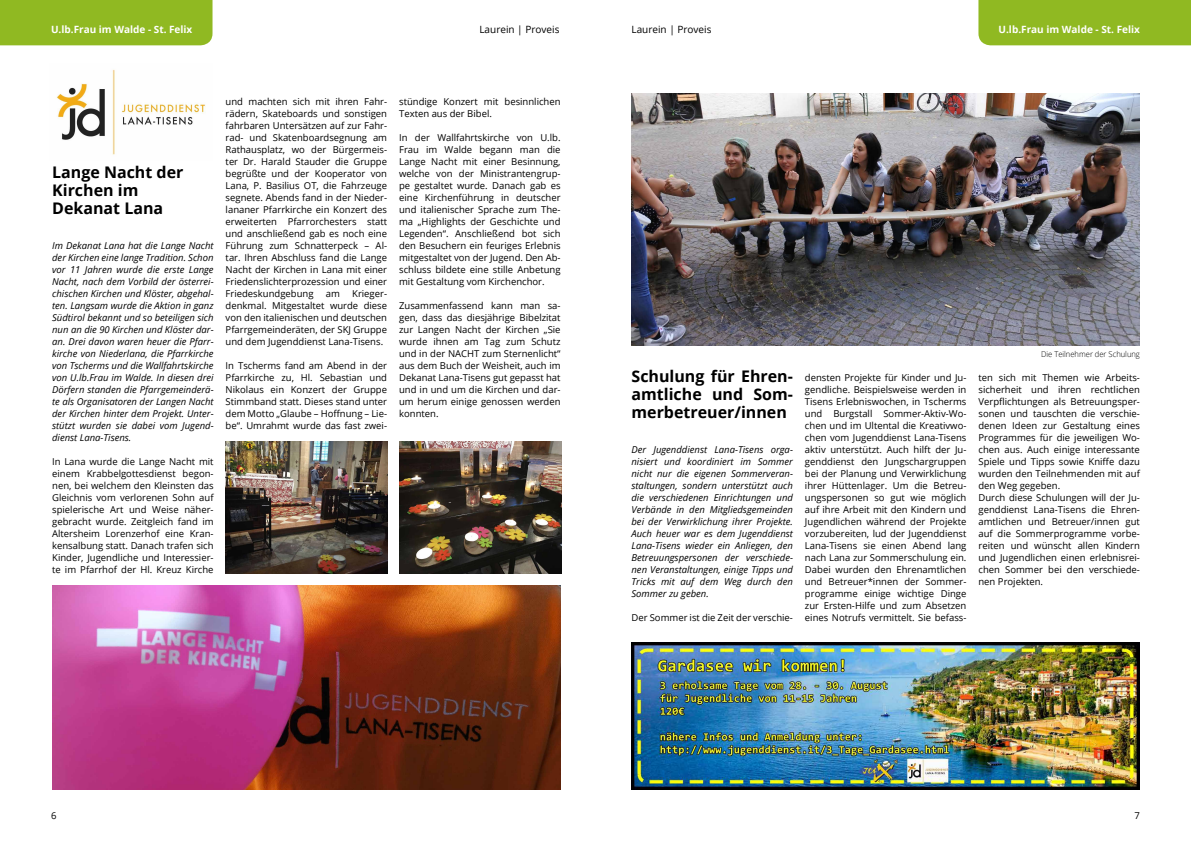
<style>
.page{position:relative;width:1191px;height:842px;background:#fff}
.page>*{position:absolute;margin:0;border:0;box-sizing:border-box;transform-origin:0 0}
.t1{font:700 16px/18px "Open Sans";color:#000}
.t2{font:700 10px "Open Sans";color:#fff}
.t3{font:10px "Open Sans";color:#000}
.t4{font:9.5px/12px "Open Sans";color:#000;text-align:justify}
.t5{font:italic 9.5px/12px "Open Sans";color:#000;text-align:justify}
.t6{font:300 8px "Open Sans";color:#000;scale:.95 1}
</style>
<div class="page">
<img style="left:56px;top:69px;width:150px;height:86px">
<div style="left:0;top:0;width:212px;height:45px;background:#90b922"></div>
<div style="left:978px;top:0;width:213px;height:45px;background:#90b922"></div>
<img style="left:52px;top:585px;width:508px;height:204px">
<img style="left:226px;top:441px;width:161px;height:132px">
<img style="left:399px;top:441px;width:162px;height:132px">
<img style="left:631px;top:93px;width:509px;height:252px">
<img style="left:631px;top:643px;width:509px;height:146px">
<p class="t2" style="left:51px;top:22px;width:143px">U.lb.Frau im Walde - St. Felix</p>
<p class="t3" style="left:479px;top:22px;width:82px">Laurein | Proveis</p>
<p class="t3" style="left:631px;top:22px;width:82px">Laurein | Proveis</p>
<p class="t2" style="left:998px;top:22px;width:143px">U.lb.Frau im Walde - St. Felix</p>
<h1 class="t1" style="left:52px;top:162px;width:133px">Lange Nacht der<br>Kirchen im<br>Dekanat Lana</h1>
<p class="t5" style="left:52px;top:240px;width:163px">Im Dekanat Lana hat die Lange Nacht der Kirchen eine lange Tradition. Schon vor 11 Jahren wurde die erste Lange Nacht, nach dem Vorbild der österrei&shy;chischen Kirchen und Klöster, abgehal&shy;ten. Langsam wurde die Aktion in ganz Südtirol bekannt und so beteiligen sich nun an die 90 Kirchen und Klöster dar&shy;an. Drei davon waren heuer die Pfarr&shy;kirche von Niederlana, die Pfarrkirche von Tscherms und die Wallfahrtskirche von U.lb.Frau im Walde. In diesen drei Dörfern standen die Pfarrgemeinderä&shy;te als Organisatoren der Langen Nacht der Kirchen hinter dem Projekt. Unter&shy;stützt wurden sie dabei vom Jugend&shy;dienst Lana-Tisens.</p>
<p class="t4" style="left:52px;top:456px;width:163px">In Lana wurde die Lange Nacht mit einem Krabbelgottesdienst begon&shy;nen, bei welchem den Kleinsten das Gleichnis vom verlorenen Sohn auf spielerische Art und Weise näher&shy;gebracht wurde. Zeitgleich fand im Altersheim Lorenzerhof eine Kran&shy;kensalbung statt. Danach trafen sich Kinder, Jugendliche und Interessier&shy;te im Pfarrhof der Hl. Kreuz Kirche</p>
<p class="t4" style="left:226px;top:96px;width:163px">und machten sich mit ihren Fahr&shy;rädern, Skateboards und sonstigen fahrbaren Untersätzen auf zur Fahr&shy;rad- und Skatenboardsegnung am Rathausplatz, wo der Bürgermeis&shy;ter Dr. Harald Stauder die Gruppe begrüßte und der Kooperator von Lana, P. Basilius OT, die Fahrzeuge segnete. Abends fand in der Nieder&shy;lananer Pfarrkirche ein Konzert des erweiterten Pfarrorchesters statt und anschließend gab es noch eine Führung zum Schnatterpeck – Al&shy;tar. Ihren Abschluss fand die Lange Nacht der Kirchen in Lana mit einer Friedenslichterprozession und einer Friedeskundgebung</p>
<p class="t4" style="left:226px;top:288px;width:163px;text-indent:127px">Krieger&shy;denkmal. Mitgestaltet wurde diese von den italienischen und deutschen Pfarrgemeinderäten, der SKJ Gruppe und dem Jugenddienst Lana-Tisens.</p>
<p class="t4" style="left:226px;top:360px;width:163px">In Tscherms fand am Abend in der Pfarrkirche zu, Hl. Sebastian und Nikolaus ein Konzert der Gruppe Stimmband statt. Dieses stand unter dem Motto „Glaube – Hoffnung – Lie&shy;be“. Umrahmt wurde das fast zwei-</p>
<p class="t4" style="left:326px;top:288px;width:16px">am</p>
<p class="t4" style="left:399px;top:96px;width:163px">stündige Konzert mit besinnlichen<br>Texten aus der Bibel.</p>
<p class="t4" style="left:399px;top:132px;width:163px">In der Wallfahrtskirche von U.lb.<br>Frau im Walde begann man die Lange Nacht mit einer Besinnung, welche von der Ministrantengrup&shy;pe gestaltet wurde. Danach gab es eine Kirchenführung in deutscher und italienischer Sprache zum The&shy;ma „Highlights der Geschichte und Legenden“. Anschließend bot sich den Besuchern ein feuriges Erlebnis mitgestaltet von der Jugend. Den Ab&shy;schluss bildete eine stille Anbetung mit Gestaltung vom Kirchenchor.</p>
<p class="t4" style="left:399px;top:300px;width:163px">Zusammenfassend kann man sa&shy;gen, dass das diesjährige Bibelzitat zur Langen Nacht der Kirchen „Sie wurde ihnen am Tag zum Schutz und in der NACHT zum Sternenlicht“ aus dem Buch der Weisheit, auch im Dekanat Lana-Tisens gut gepasst hat und in und um die Kirchen und dar&shy;um herum einige genossen werden konnten.</p>
<h1 class="t1" style="left:631px;top:366px;width:163px;text-align:justify">Schulung für Ehren&shy;amtliche und Som&shy;merbetreuer/innen</h1>
<p class="t5" style="left:631px;top:444px;width:163px">Der Jugenddienst Lana-Tisens orga&shy;nisiert und koordiniert im Sommer nicht nur die eigenen Sommerveran&shy;staltungen, sondern unterstützt auch die verschiedenen Einrichtungen und Verbände in den Mitgliedsgemeinden bei der Verwirklichung ihrer Projekte.<br>Auch heuer war es dem Jugenddienst Lana-Tisens wieder ein Anliegen, den Betreuungspersonen der verschiede&shy;nen Veranstaltungen, einige Tipps und Tricks mit auf dem Weg durch den Sommer zu geben.</p>
<p class="t4" style="left:631px;top:612px;width:163px">Der Sommer ist die Zeit der verschie-</p>
<p class="t6" style="left:1041px;top:349px;width:105px">Die Teilnehmer der Schulung</p>
<p class="t4" style="left:805px;top:372px;width:163px">densten Projekte für Kinder und Ju&shy;gendliche. Beispielsweise werden in Tisens Erlebniswochen, in Tscherms und Burgstall Sommer-Aktiv-Wo&shy;chen und im Ultental die Kreativwo&shy;chen vom Jugenddienst Lana-Tisens aktiv unterstützt. Auch hilft der Ju&shy;genddienst den Jungschargruppen bei der Planung und Verwirklichung ihrer Hüttenlager. Um die Betreu&shy;ungspersonen so gut wie möglich auf ihre Arbeit mit den Kindern und Jugendlichen während der Projekte vorzubereiten, lud der Jugenddienst Lana-Tisens sie einen Abend lang nach Lana zur Sommerschulung ein.<br>Dabei wurden den Ehrenamtlichen und Betreuer*innen der Sommer&shy;programme einige wichtige Dinge zur Ersten-Hilfe und zum Absetzen eines Notrufs vermittelt. Sie befass-</p>
<p class="t4" style="left:978px;top:372px;width:163px;text-align:left">ten sich mit Themen wie Arbeits&shy;sicherheit und ihren rechtlichen<br>Verpflichtungen als Betreuungsper&shy;sonen und tauschten die verschie&shy;denen Ideen zur Gestaltung eines<br>Programmes für die jeweiligen Wo&shy;chen aus. Auch einige interessante<br>Spiele und Tipps sowie Kniffe dazu wurden den Teilnehmenden mit auf den Weg gegeben.<br>Durch diese Schulungen will der Ju&shy;genddienst Lana-Tisens die Ehren&shy;amtlichen und Betreuer/innen gut auf die Sommerprogramme vorbe&shy;reiten und wünscht allen Kindern und Jugendlichen einen erlebnisrei&shy;chen Sommer bei den verschiede&shy;nen Projekten.</p>
<p class="t4" style="left:51px;top:810px;width:7px">6</p>
<p class="t4" style="left:1134px;top:810px;width:7px">7</p>
</div>
